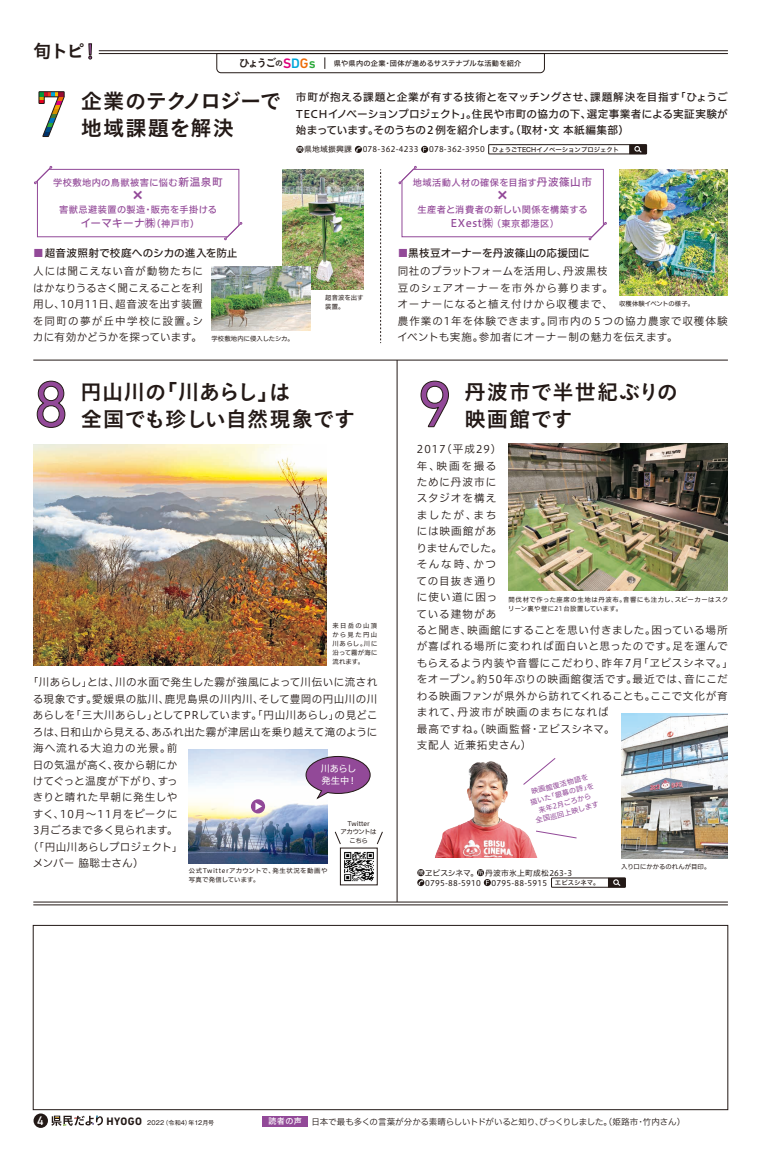
<style>
.page{position:relative;width:774px;height:1151px;background:#fff}
.page>*{position:absolute;margin:0;border:0;box-sizing:border-box;transform-origin:0 0}
.t1{font:65.9px "DIN Next LT Pro";color:#924998}
.t2{font:21.3px/26.9px "Koburina Go Std N W6";letter-spacing:.01em;color:#231916}
.t3{font:18.4px "Koburina Go Std N W6";color:#231916}
.t4{font:700 12.8px "Gothic MB101 Pr 5";color:#924998}
.t5{font:700 12.1px "DIN Alternate";color:#fff}
.t6{font:10.9px "Koburina Go Std N W6";color:#231916}
.t7{font:10.6px/16.4px "Hiragino UD Sans F Std N W3";letter-spacing:.05em;color:#231916}
.t8{font:10.6px/16.4px "Hiragino UD Sans F Std N W3";letter-spacing:.07em;color:#231916}
.t9{font:10.6px/16.4px "Hiragino UD Sans F Std N W5";letter-spacing:.015em;color:#231916;text-align:justify}
.t10{font:10.6px "Hiragino UD Sans F Std N W3";letter-spacing:.015em;color:#231916}
.t11{font:10.6px "Hiragino UD Sans F Std N W3";letter-spacing:.02em;color:#231916}
.t12{font:10.6px "Hiragino UD Sans F Std N W3";letter-spacing:-.01em;color:#231916}
.t13{font:10.6px "Hiragino UD Sans F Std N W3";color:#231916}
.t14{font:10.6px "Hiragino UD Sans F Std N W3";letter-spacing:.09em;color:#231916}
.t15{font:10.6px "Hiragino UD Sans F Std N W5";letter-spacing:.02em;color:#924998}
.t16{font:10.6px "Hiragino UD Sans F Std N W3";letter-spacing:.01em;color:#231916}
.t17{font:9.2px/14.2px "Hiragino UD Sans F Std N W5";letter-spacing:.05em;color:#924998;text-align:center}
.t18{font:9.2px/11.3px "Hiragino UD Sans F Std W4";letter-spacing:-.025em;color:#fff}
.t19{font:8.5px "Hiragino UD Sans F Std W3";letter-spacing:-.025em;color:#231916}
.t20{font:7.8px/9.9px "Hiragino UD Sans F Std W4";letter-spacing:.03em;color:#231916}
.t21{font:7.2px "Hiragino UD Sans F Std N W5";letter-spacing:.03em;color:#231916}
.t22{font:7.1px/9.7px "Hiragino UD Sans F Std N W4";color:#924998;text-align:center}
.t23{font:6.4px/9.1px "Hiragino UD Sans F Std N W4";letter-spacing:.07em;color:#231916}
.t24{font:6.4px/9.1px "Hiragino UD Sans F Std N W4";letter-spacing:.06em;color:#231916}
.t25{font:6.4px/9.1px "Hiragino UD Sans F Std N W4";letter-spacing:.04em;color:#231916;text-align:justify}
.t26{font:6.4px "Hiragino UD Sans F Std N W4";color:#231916}
.t27{font:6.4px/8.5px "Hiragino UD Sans F Std W4";letter-spacing:-.05em;color:#231916;text-align:center}
.t28{font:6.4px "Hiragino UD Sans F Std N W4";letter-spacing:.005em;color:#231916}
.t29{font:6.4px/9.1px "Hiragino UD Sans F Std N W4";letter-spacing:.01em;color:#231916}
.t30{font:6px "Gothic MB101 Pr 5";letter-spacing:.02em;color:#231916}
.s1{color:#924998}
.s2{font-size:7.9px}
.s3{font-family:"DIN Next LT Pro";font-weight:500;font-size:13.9px;color:#dd007b}
.s4{font-family:"DIN Next LT Pro";font-weight:500;font-size:13.9px;color:#00a7da}
.s5{font-family:"DIN Next LT Pro";font-weight:500;font-size:13.9px;color:#ed6a06}
.s6{font-family:"DIN Next LT Pro";font-weight:500;font-size:13.9px;color:#2aa839}
.s7{font-size:10.6px}
.s8{font-size:9.2px}
.s9{font-family:"Hira Kaku Std W5";font-size:6.4px}
.s10{font-family:"DIN Next LT Pro";font-weight:700;font-size:11px}
.s11{font-family:"Hiragino UD Sans F Std W5";font-size:8.1px;color:#fff}
</style>
<div class="page">
<div style="left:262px;top:1116px;width:46px;height:11px;background:#924998"></div>
<div style="left:34px;top:1113px;width:14px;height:15px;background:#231916;border-radius:50%"></div>
<svg style="left:51px;top:1116px;width:52px;height:10px"></svg>
<div style="left:33px;top:925px;width:695px;height:185px;background:#fff;border:1px solid #231916"></div>
<hr style="left:99px;top:51px;width:629px;height:1px;background:#231916">
<hr style="left:99px;top:53px;width:629px;height:1px;background:#231916">
<svg style="left:88px;top:43px;width:4px;height:17px"></svg>
<hr style="left:33px;top:905px;width:695px;height:1px;background:#231916">
<hr style="left:33px;top:902px;width:695px;height:1px;background:#231916">
<svg style="left:216px;top:54px;width:329px;height:19px"></svg>
<svg style="left:38px;top:91px;width:27px;height:46px"></svg>
<svg style="left:380px;top:169px;width:1px;height:174px"></svg>
<img style="left:619px;top:169px;width:109px;height:127px">
<img style="left:283px;top:169px;width:80px;height:120px">
<svg style="left:420px;top:380px;width:29px;height:47px"></svg>
<svg style="left:355px;top:146px;width:7px;height:7px"></svg>
<svg style="left:356px;top:147px;width:5px;height:5px"></svg>
<svg style="left:421px;top:146px;width:7px;height:7px"></svg>
<svg style="left:296px;top:146px;width:7px;height:7px"></svg>
<svg style="left:298px;top:147px;width:4px;height:5px"></svg>
<div style="left:488px;top:144px;width:159px;height:10px;border:1px solid #231916"></div>
<svg style="left:629px;top:144px;width:18px;height:10px"></svg>
<svg style="left:418px;top:870px;width:5px;height:15px"></svg>
<div style="left:551px;top:878px;width:75px;height:9px;border:1px solid #231916"></div>
<svg style="left:608px;top:878px;width:18px;height:9px"></svg>
<svg style="left:34px;top:166px;width:208px;height:74px"></svg>
<svg style="left:399px;top:166px;width:208px;height:74px"></svg>
<img style="left:509px;top:444px;width:219px;height:147px">
<img style="left:435px;top:761px;width:103px;height:96px">
<svg style="left:523px;top:758px;width:33px;height:27px"></svg>
<svg style="left:535px;top:831px;width:42px;height:7px"></svg>
<hr style="left:33px;top:360px;width:695px;height:1px;background:#231916">
<img style="left:33px;top:444px;width:293px;height:222px">
<img style="left:344px;top:851px;width:30px;height:31px">
<svg style="left:377px;top:831px;width:6px;height:13px"></svg>
<svg style="left:335px;top:831px;width:6px;height:13px"></svg>
<svg style="left:36px;top:380px;width:30px;height:48px"></svg>
<img style="left:189px;top:750px;width:138px;height:113px">
<div style="left:251px;top:799px;width:14px;height:14px;background:#924998;border-radius:50%"></div>
<svg style="left:255px;top:802px;width:7px;height:8px"></svg>
<svg style="left:306px;top:756px;width:65px;height:43px"></svg>
<hr style="left:397px;top:360px;width:1px;height:542px;background:#231916">
<img style="left:211px;top:266px;width:99px;height:65px">
<img style="left:621px;top:713px;width:107px;height:146px">
<svg style="left:478px;top:870px;width:11px;height:15px"></svg>
<h3 class="t3" style="left:33px;top:37px;width:68px">旬トピ<span class="s1">！</span></h3>
<p class="t6" style="left:239px;top:55px;width:78px">ひょうご<span class="s2">の</span><span class="s3">S</span><span class="s4">D</span><span class="s5">G</span><span class="s6">s</span></p>
<p class="t21" style="left:334px;top:58px;width:189px">県や県内の企業・団体が進めるサステナブルな活動を紹介</p>
<h2 class="t2" style="left:81px;top:88px;width:202px">企業のテクノロジーで地域課題を解決</h2>
<p class="t17" style="left:53px;top:175px;width:171px">学校敷地内の鳥獣被害に悩む<span class="s7">新温泉町</span></p>
<p class="t17" style="left:59px;top:202px;width:159px">害獣忌避装置の製造・販売を手掛ける</p>
<p class="t15" style="left:81px;top:215px;width:120px">イーマキーナ㈱<span class="s8">（神戸市）</span></p>
<p class="t4" style="left:131px;top:185px;width:14px">×</p>
<p class="t9" style="left:296px;top:89px;width:433px">市町が抱える課題と企業が有する技術とをマッチングさせ、課題解決を目指す「ひょうごTECHイノベーションプロジェクト」。住民や市町の協力の下、選定事業者による実証実験が始まっています。そのうちの２例を紹介します。（取材・文 本紙編集部）</p>
<p class="t20" style="left:296px;top:144px;width:325px">　県地域振興課 　078-362-4233 　078-362-3950 <span class="s9">ひょうごTECHイノベーションプロジェクト</span></p>
<p class="t17" style="left:413px;top:175px;width:181px">地域活動人材の確保を目指す<span class="s7">丹波篠山市</span></p>
<p class="t17" style="left:417px;top:202px;width:172px">生産者と消費者の新しい関係を構築する<br><span class="s7">EXest㈱</span> (東京都港区)</p>
<p class="t4" style="left:496px;top:185px;width:14px">×</p>
<p class="t9" style="left:33px;top:245px;width:206px"><span class="s1">■</span>超音波照射で校庭へのシカの進入を防止</p>
<p class="t9" style="left:398px;top:245px;width:193px"><span class="s1">■</span>黒枝豆オーナーを丹波篠山の応援団に</p>
<p class="t7" style="left:33px;top:263px;width:172px;text-align:justify">人には聞こえない音が動物たちにはかなりうるさく聞こえることを利用し、10月11日、超音波を出す装置を同町の夢が丘中学校に設置。シカに有効かどうかを探っています。</p>
<p class="t28" style="left:211px;top:334px;width:84px">学校敷地内に侵入したシカ。</p>
<p class="t29" style="left:325px;top:293px;width:40px">超音波を出す装置。</p>
<h1 class="t1" style="left:33px;top:366px;width:37px">8</h1>
<h2 class="t2" style="left:81px;top:379px;width:276px">円山川の「川あらし」は<br>全国でも珍しい自然現象です</h2>
<p class="t25" style="left:332px;top:620px;width:46px">来日岳の山頂から見た円山川あらし。川に沿って霧が海に流れます。</p>
<p class="t7" style="left:28px;top:674px;width:351px">「川あらし」とは、川の水面で発生した霧が強風によって川伝いに流され</p>
<p class="t7" style="left:33px;top:690px;width:346px">る現象です。愛媛県の肱川、鹿児島県の川内川、そして豊岡の円山川の川</p>
<p class="t10" style="left:33px;top:707px;width:346px">あらしを「三大川あらし」としてPRしています。「円山川あらし」の見どこ</p>
<p class="t11" style="left:33px;top:724px;width:346px">ろは、日和山から見える、あふれ出た霧が津居山を乗り越えて滝のように</p>
<p class="t14" style="left:33px;top:740px;width:146px">海へ流れる大迫力の光景。前</p>
<p class="t11" style="left:33px;top:757px;width:146px">日の気温が高く、夜から朝にか</p>
<p class="t10" style="left:33px;top:773px;width:146px">けてぐっと温度が下がり、すっ</p>
<p class="t7" style="left:33px;top:789px;width:146px">きりと晴れた早朝に発生しや</p>
<p class="t7" style="left:33px;top:805px;width:146px">すく、10月～11月をピークに</p>
<p class="t13" style="left:33px;top:822px;width:146px">3月ごろまで多く見られます。</p>
<p class="t12" style="left:28px;top:839px;width:156px">（「円山川あらしプロジェクト」</p>
<p class="t16" style="left:33px;top:855px;width:112px">メンバー 脇聡士さん）</p>
<p class="t24" style="left:189px;top:866px;width:140px">公式Twitterアカウントで、発生状況を動画や写真で発信しています。</p>
<p class="t18" style="left:321px;top:763px;width:38px">川あらし発生中！</p>
<p class="t27" style="left:341px;top:819px;width:37px">Twitter<br>アカウントはこちら</p>
<p class="t7" style="left:397px;top:263px;width:332px">同社のプラットフォームを活用し、丹波黒枝<br>豆のシェアオーナーを市外から募ります。<br>オーナーになると植え付けから収穫まで、<br>農作業の1年を体験できます。同市内の５つの協力農家で収穫体験イベントも実施。参加者にオーナー制の魅力を伝えます。</p>
<p class="t26" style="left:619px;top:298px;width:77px">収穫体験イベントの様子。</p>
<h1 class="t1" style="left:417px;top:366px;width:37px">9</h1>
<h2 class="t2" style="left:464px;top:379px;width:215px">丹波市で半世紀ぶりの映画館です</h2>
<p class="t8" style="left:416px;top:440px;width:318px">2017（平成29）<br>年、映画を撮る<br>ために丹波市に<br>スタジオを構え<br>ましたが、まち<br>には映画館があ<br>りませんでした。<br>そんな時、かつ<br>ての目抜き通り<br>に使い道に困っ<br>ている建物があ<br>ると聞き、映画館にすることを思い付きました。困っている場所が喜ばれる場所に変われば面白いと思ったのです。足を運んでもらえるよう内装や音響にこだわり、昨年7月「ヱビスシネマ。」をオープン。約50年ぶりの映画館復活です。最近では、音にこだわる映画ファンが県外から訪れてくれることも。ここで文化が育まれて、丹波市が映画のまちになれば<br>最高ですね。(映画監督・ヱビスシネマ。<br>支配人 近兼拓史さん)</p>
<p class="t23" style="left:508px;top:595px;width:221px">間伐材で作った座席の生地は丹波布。音響にも注力し、スピーカーはスクリーン裏や壁に21台設置しています。</p>
<p class="t22" style="left:527px;top:788px;width:67px;rotate:-15deg">映画館復活物語を描いた「銀幕の詩」を来年2月ごろから<br>全国巡回上映します</p>
<p class="t20" style="left:417px;top:867px;width:184px">　ヱビスシネマ。　丹波市氷上町成松263-3　0795-88-5910 　0795-88-5915 <span class="s9">エビスシネマ。</span></p>
<p class="t26" style="left:621px;top:861px;width:91px">入り口にかかるのれんが目印。</p>
<p class="t5" style="left:37px;top:1111px;width:7px">4</p>
<p class="t30" style="left:106px;top:1117px;width:109px"><span class="s10">HYOGO</span> 2022（令和4）年12月号</p>
<p class="t19" style="left:268px;top:1115px;width:418px"><span class="s11">読者の声</span> 日本で最も多くの言葉が分かる素晴らしいトドがいると知り、びっくりしました。（姫路市・竹内さん）</p>
</div>
